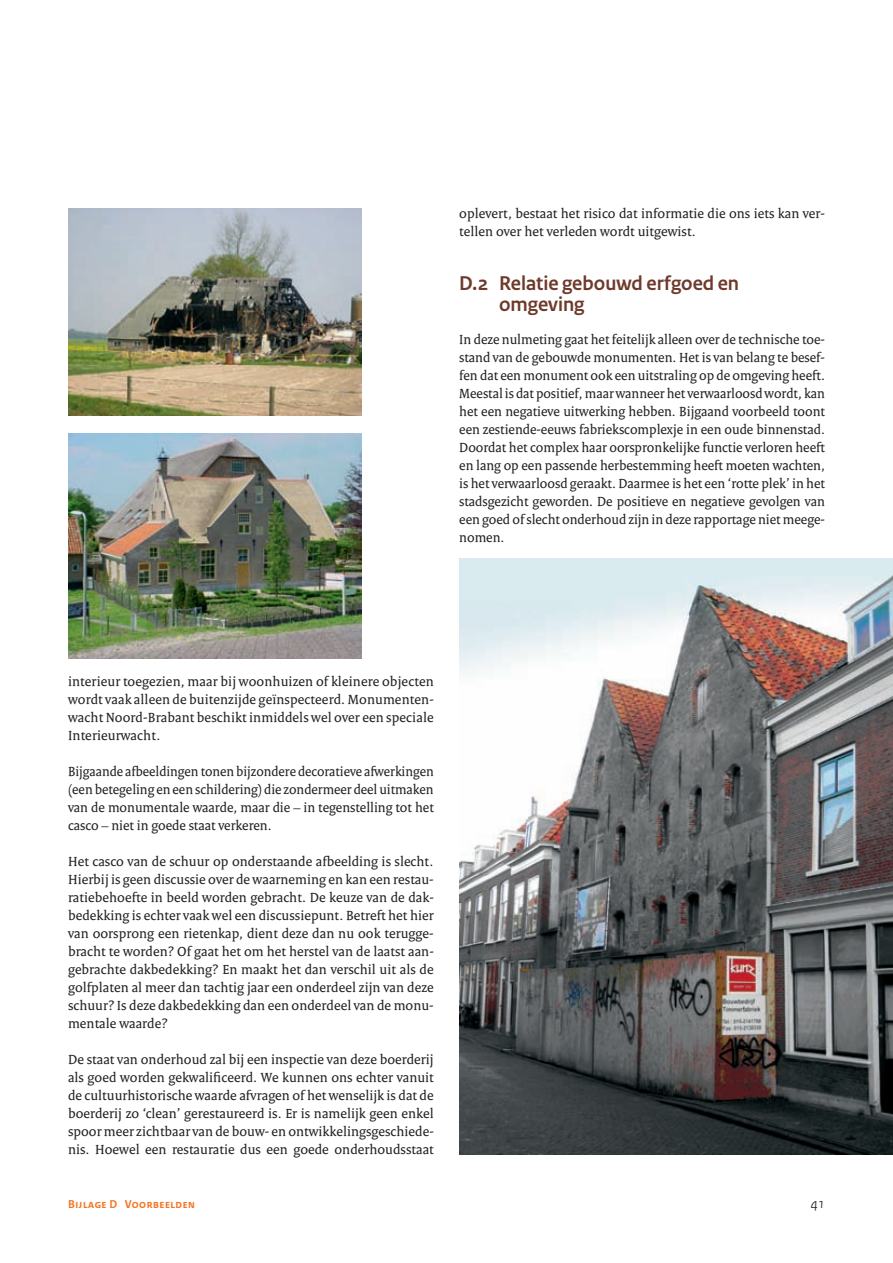
<style>
.page{position:relative;width:893px;height:1263px;background:#fff}
.page>*{position:absolute;margin:0;border:0;box-sizing:border-box;transform-origin:0 0}
.t1{font:700 21px/21px "Rijksoverheid Sans";color:#6e3a2b}
.t2{font:14.25px/18px "Rijksoverheid Serif";letter-spacing:.005em;color:#231f20;text-align:justify}
.t3{font:italic 14.25px "Rijksoverheid Sans";color:#231f20}
.t4{font:700 12px "Rijksoverheid Sans";letter-spacing:.05em;color:#f47321}
</style>
<div class="page">
<img style="left:68px;top:434px;width:293px;height:225px">
<img style="left:68px;top:209px;width:293px;height:207px">
<img style="left:459px;top:559px;width:434px;height:595px">
<p class="t2" style="left:459px;top:206px;width:367px">oplevert, bestaat het risico dat informatie die ons iets kan ver&shy;tellen over het verleden wordt uitgewist.</p>
<h1 class="t1" style="left:499px;top:274px;width:242px;text-indent:-40px">D.2 Relatie gebouwd erfgoed en omgeving</h1>
<p class="t2" style="left:459px;top:332px;width:367px">In deze nulmeting gaat het feitelijk alleen over de technische toe&shy;stand van de gebouwde monumenten. Het is van belang te besef&shy;fen dat een monument ook een uitstraling op de omgeving heeft.<br>Meestal is dat positief, maar wanneer het verwaarloosd wordt, kan het een negatieve uitwerking hebben. Bijgaand voorbeeld toont een zestiende-eeuws fabriekscomplexje in een oude binnenstad.<br>Doordat het complex haar oorspronkelijke functie verloren heeft en lang op een passende herbestemming heeft moeten wachten, is het verwaarloosd geraakt. Daarmee is het een ‘rotte plek’ in het stadsgezicht geworden. De positieve en negatieve gevolgen van een goed of slecht onderhoud zijn in deze rapportage niet meege&shy;nomen.</p>
<p class="t2" style="left:68px;top:674px;width:367px">interieur toegezien, maar bij woonhuizen of kleinere objecten wordt vaak alleen de buitenzijde geïnspecteerd. Monumenten&shy;wacht Noord-Brabant beschikt inmiddels wel over een speciale Interieurwacht.</p>
<p class="t2" style="left:68px;top:764px;width:367px">Bijgaande afbeeldingen tonen bijzondere decoratieve afwerkingen (een betegeling en een schildering) die zondermeer deel uitmaken van de monumentale waarde, maar die – in tegenstelling tot het casco – niet in goede staat verkeren.</p>
<p class="t2" style="left:68px;top:854px;width:367px">Het casco van de schuur op onderstaande afbeelding is slecht.<br>Hierbij is geen discussie over de waarneming en kan een restau&shy;ratiebehoefte in beeld worden gebracht. De keuze van de dak&shy;bedekking is echter vaak wel een discussiepunt. Betreft het hier van oorsprong een rietenkap, dient deze dan nu ook terugge&shy;bracht te worden? Of gaat het om het herstel van de laatst aan&shy;gebrachte dakbedekking? En maakt het dan verschil uit als de golfplaten al meer dan tachtig jaar een onderdeel zijn van deze schuur? Is deze dakbedekking dan een onderdeel van de monu&shy;mentale waarde?</p>
<p class="t2" style="left:68px;top:1052px;width:367px">De staat van onderhoud zal bij een inspectie van deze boerderij als goed worden gekwalificeerd. We kunnen ons echter vanuit de cultuurhistorische waarde afvragen of het wenselijk is dat de boerderij zo ‘clean’ gerestaureerd is. Er is namelijk geen enkel spoor meer zichtbaar van de bouw- en ontwikkelingsgeschiede&shy;nis. Hoewel een restauratie dus een goede onderhoudsstaat</p>
<p class="t4" style="left:68px;top:1200px;width:128px">BIJLAGE D VOORBEELDEN</p>
<p class="t3" style="left:810px;top:1198px;width:16px">41</p>
</div>
